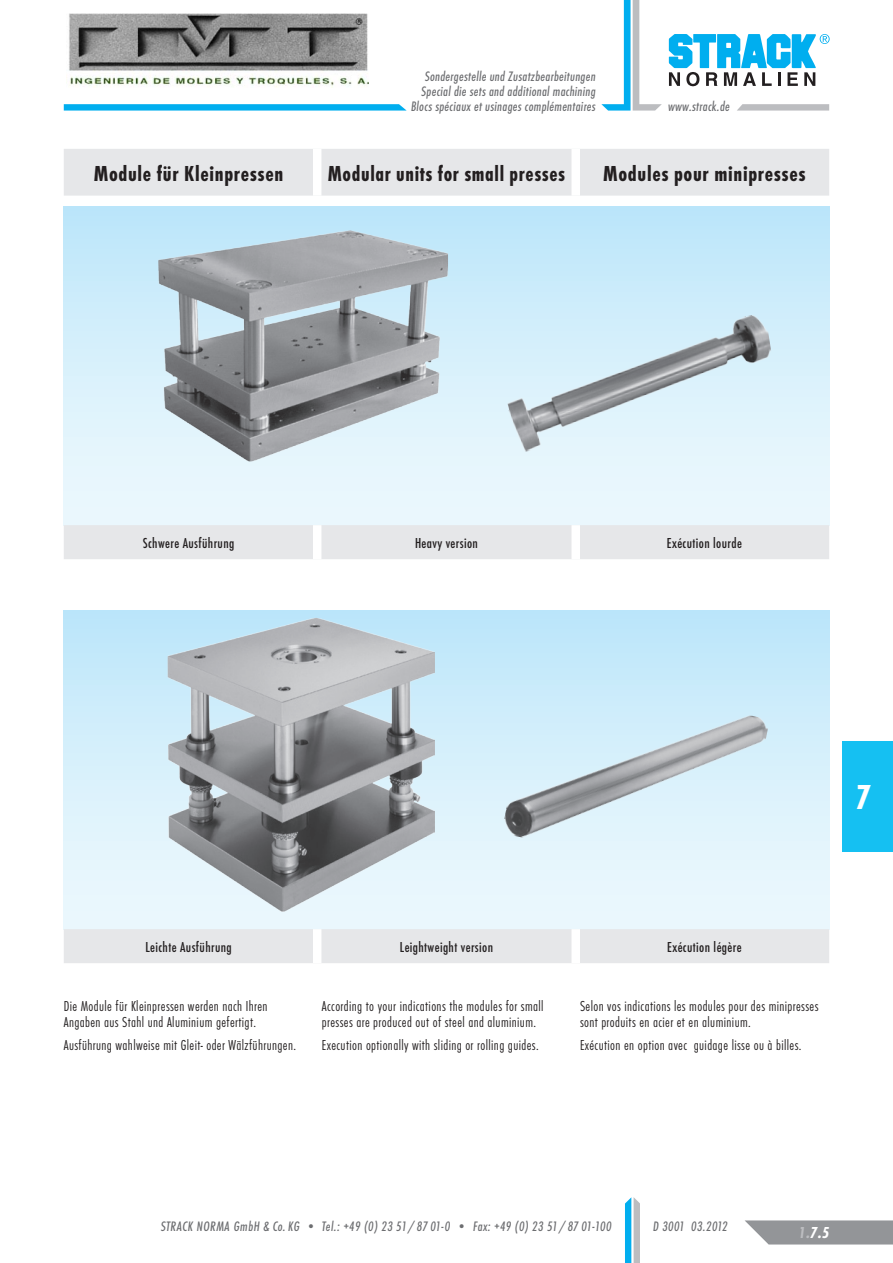
<style>
.page{position:relative;width:893px;height:1263px;background:#fff}
.page>*{position:absolute;margin:0;border:0;box-sizing:border-box;transform-origin:0 0}
.t1{font:36px "Futura T Bol Con";color:#fff}
.Grndschr__10_12_FutL{font:22.5px "Futura T Bol Con";letter-spacing:.03em;color:#231f20}
.t2{font:16.5px "Futura T Bol Con Obl";color:#fff}
.Grndschr__10_12_FutL-2{font:15px/16.5px "Futura T Lig Con";letter-spacing:.025em;color:#231f20}
.Grndschr__10_12_FutL-3{font:15px "Futura T Med Con";letter-spacing:.025em;color:#231f20}
.t3{font:14.25px/15px "Futura T Med Con Obl";letter-spacing:.02em;color:#6c6d70;text-align:right}
.s1{color:#bcbdc0}
</style>
<div class="page">
<svg style="left:669px;top:34px;width:161px;height:52px"></svg>
<svg style="left:737px;top:104px;width:92px;height:7px"></svg>
<svg style="left:601px;top:0;width:61px;height:111px"></svg>
<svg style="left:64px;top:104px;width:343px;height:7px;background:#19b5f0"></svg>
<svg style="left:745px;top:1220px;width:148px;height:24px;background:#9d9fa1"></svg>
<svg style="left:625px;top:1197px;width:15px;height:66px"></svg>
<div style="left:842px;top:742px;width:51px;height:110px;background:#15c0f2"></div>
<div style="left:64px;top:610px;width:765px;height:319px;background:linear-gradient(to bottom,#bde6fa,#f0f9fd)"></div>
<div style="left:64px;top:206px;width:765px;height:319px;background:linear-gradient(to bottom,#bde6fa,#f0f9fd)"></div>
<img style="left:158px;top:230px;width:290px;height:231px">
<img style="left:506px;top:313px;width:270px;height:140px">
<img style="left:168px;top:618px;width:267px;height:294px">
<img style="left:501px;top:713px;width:269px;height:127px">
<div style="left:64px;top:149px;width:765px;height:47px;background:#e6e7e9"></div>
<div style="left:313px;top:149px;width:8px;height:47px;background:#fff"></div>
<div style="left:571px;top:149px;width:9px;height:47px;background:#fff"></div>
<div style="left:64px;top:525px;width:765px;height:34px;background:#e6e7e9"></div>
<div style="left:313px;top:525px;width:8px;height:34px;background:#fff"></div>
<div style="left:571px;top:525px;width:9px;height:34px;background:#fff"></div>
<div style="left:64px;top:929px;width:765px;height:34px;background:#e6e7e9"></div>
<div style="left:313px;top:929px;width:8px;height:34px;background:#fff"></div>
<div style="left:571px;top:929px;width:9px;height:34px;background:#fff"></div>
<img style="left:69px;top:14px;width:299px;height:74px">
<p class="t3" style="left:411px;top:69px;width:186px">Sondergestelle und Zusatzbearbeitungen<br>Special die sets and additional machining<br>Blocs spéciaux et usinages complémentaires</p>
<p class="t3" style="left:668px;top:99px;width:63px">www.strack.de</p>
<p class="Grndschr__10_12_FutL" style="left:94px;top:160px;width:191px">Module für Kleinpressen</p>
<p class="Grndschr__10_12_FutL" style="left:328px;top:160px;width:239px">Modular units for small presses</p>
<p class="Grndschr__10_12_FutL" style="left:603px;top:160px;width:204px">Modules pour minipresses</p>
<p class="Grndschr__10_12_FutL-3" style="left:143px;top:535px;width:93px">Schwere Ausführung</p>
<p class="Grndschr__10_12_FutL-3" style="left:415px;top:535px;width:64px">Heavy version</p>
<p class="Grndschr__10_12_FutL-3" style="left:667px;top:535px;width:77px">Exécution lourde</p>
<h1 class="t1" style="left:856px;top:776px;width:17px">7</h1>
<p class="Grndschr__10_12_FutL-3" style="left:145px;top:939px;width:88px">Leichte Ausführung</p>
<p class="Grndschr__10_12_FutL-3" style="left:400px;top:939px;width:95px">Leightweight version</p>
<p class="Grndschr__10_12_FutL-3" style="left:667px;top:939px;width:76px">Exécution légère</p>
<p class="Grndschr__10_12_FutL-2" style="left:64px;top:998px;width:205px">Die Module für Kleinpressen werden nach Ihren<br>Angaben aus Stahl und Aluminium gefertigt.</p>
<p class="Grndschr__10_12_FutL-2" style="left:64px;top:1037px;width:234px">Ausführung wahlweise mit Gleit- oder Wälzführungen.</p>
<p class="Grndschr__10_12_FutL-2" style="left:322px;top:998px;width:223px">According to your indications the modules for small presses are produced out of steel and aluminium.</p>
<p class="Grndschr__10_12_FutL-2" style="left:322px;top:1037px;width:218px">Execution optionally with sliding or rolling guides.</p>
<p class="Grndschr__10_12_FutL-2" style="left:580px;top:998px;width:240px">Selon vos indications les modules pour des minipresses sont produits en acier et en aluminium.</p>
<p class="Grndschr__10_12_FutL-2" style="left:580px;top:1037px;width:223px">Exécution en option avec guidage lisse ou à billes.</p>
<p class="t3" style="left:161px;top:1219px;width:452px">STRACK NORMA GmbH &amp; Co. KG • Tel.: +49 (0) 23 51 / 87 01-0 • Fax: +49 (0) 23 51 / 87 01-100</p>
<p class="t3" style="left:653px;top:1219px;width:76px">D 3001 03.2012</p>
<p class="t2" style="left:799px;top:1223px;width:32px"><span class="s1">1.</span>7.5</p>
</div>
